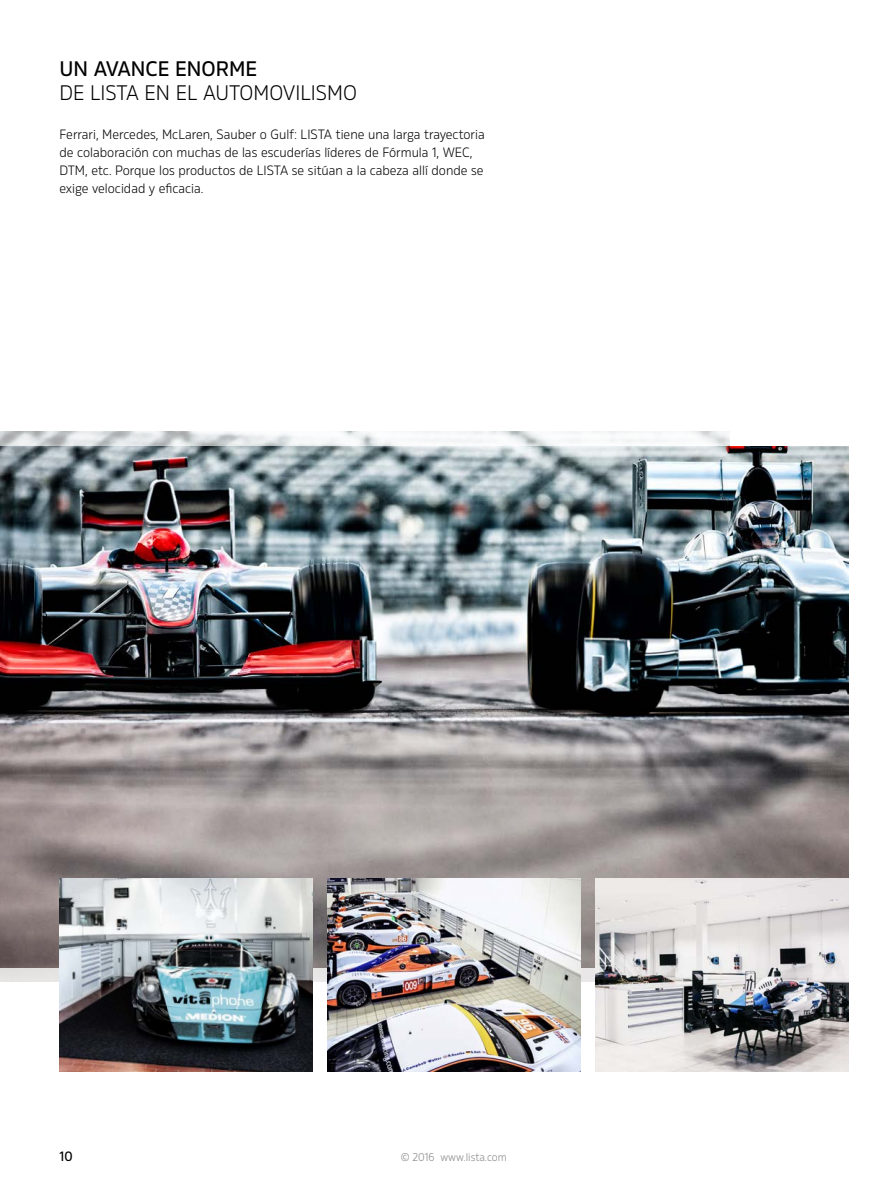
<style>
.page{position:relative;width:893px;height:1191px;background:#fff}
.page>*{position:absolute;margin:0;border:0;box-sizing:border-box;transform-origin:0 0}
.t1{font:300 21px "Rleud";color:#000}
.t2{font:500 21px "Rleud";color:#000}
.t3{font:300 13.5px/18px "Rleud";color:#000}
.t4{font:500 13.5px "Rleud";color:#000}
.t5{font:300 11.25px "Rleud";color:#868786}
</style>
<div class="page">
<img style="left:0;top:432px;width:580px;height:14px">
<img style="left:0;top:446px;width:848px;height:521px">
<img style="left:595px;top:878px;width:253px;height:194px">
<img style="left:60px;top:878px;width:253px;height:194px">
<img style="left:327px;top:878px;width:253px;height:194px">
<h1 class="t2" style="left:60px;top:55px;width:199px">UN AVANCE ENORME</h1>
<h1 class="t1" style="left:60px;top:79px;width:299px">DE LISTA EN EL AUTOMOVILISMO</h1>
<p class="t3" style="left:60px;top:125px;width:427px">Ferrari, Mercedes, McLaren, Sauber o Gulf: LISTA tiene una larga trayectoria de colaboración con muchas de las escuderías líderes de Fórmula 1, WEC, DTM, etc. Porque los productos de LISTA se sitúan a la cabeza allí donde se exige velocidad y eficacia.</p>
<p class="t4" style="left:60px;top:1147px;width:15px">10</p>
<p class="t5" style="left:401px;top:1150px;width:108px">© 2016 www.lista.com</p>
</div>
